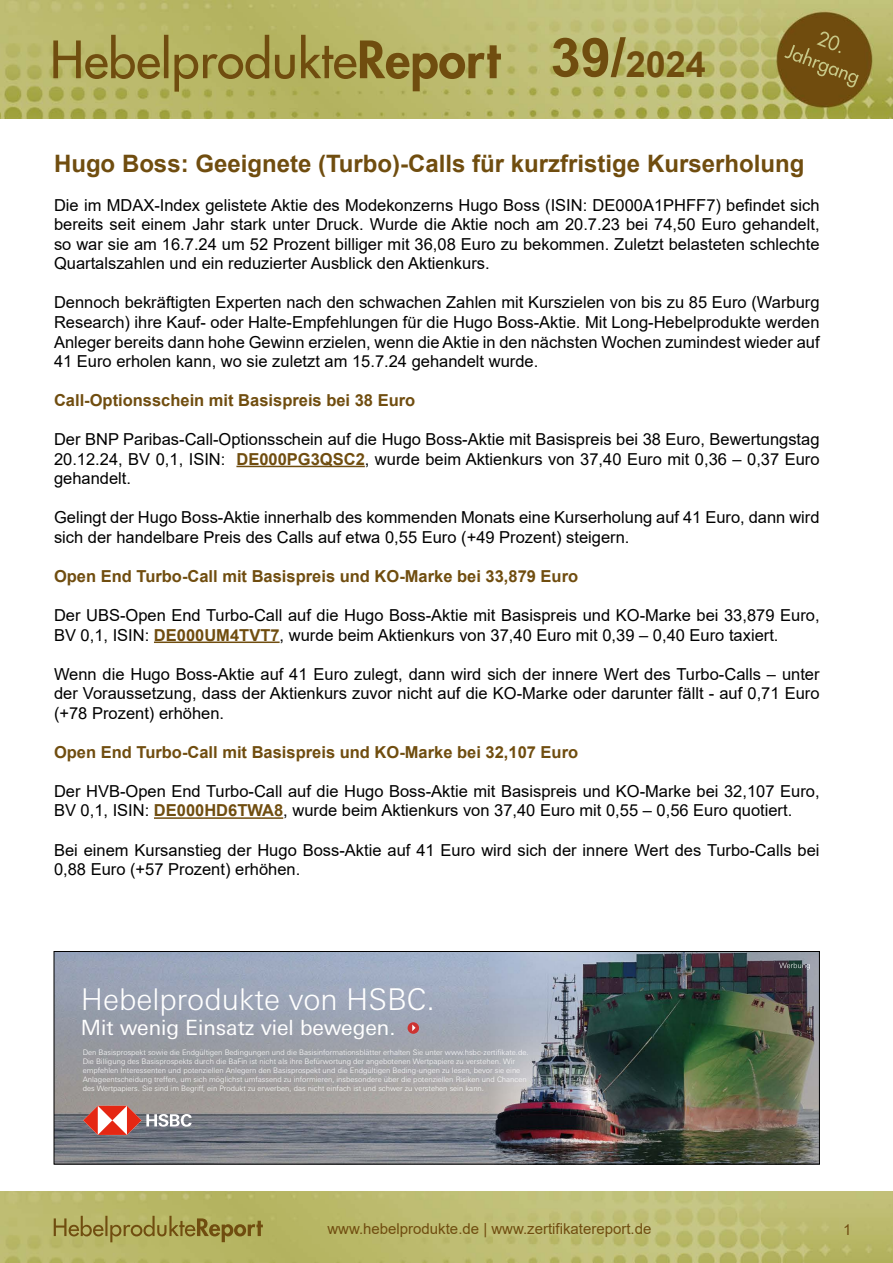
<style>
.page{position:relative;width:893px;height:1263px;background:#fff}
.page>*{position:absolute;margin:0;border:0;box-sizing:border-box;transform-origin:0 0}
.t1{font:700 36px "Arial";color:#704d0f}
.t2{font:300 30px "Univers Nextfor HSBC";color:#fff}
.t3{font:700 24px "Arial";color:#704d0f}
.t4{font:21px "Univers Nextfor HSBC";color:#fff}
.t5{font:16.5px/19.5px "Arial";color:#000;text-align:justify}
.t6{font:700 16.5px "Arial";color:#704d0f}
.t7{font:15px "Arial";color:#704d0f}
.t8{font:300 7.5px/9px "Univers Nextfor HSBC";color:#fff}
.s1{font-size:54px}
.s2{font-weight:700;color:#704d0f}
</style>
<div class="page">
<img style="left:0;top:1192px;width:893px;height:71px">
<img style="left:0;top:0;width:893px;height:119px">
<hr style="left:236px;top:466px;width:129px;height:1px;background:#704d0f">
<hr style="left:154px;top:641px;width:126px;height:2px;background:#704d0f">
<hr style="left:154px;top:817px;width:129px;height:2px;background:#704d0f">
<img style="left:56px;top:953px;width:762px;height:209px">
<svg style="left:779px;top:963px;width:31px;height:6px"></svg>
<svg style="left:83px;top:1106px;width:109px;height:29px"></svg>
<div style="left:408px;top:1022px;width:11px;height:12px;background:#cd3332;border-radius:50%"></div>
<svg style="left:412px;top:1024px;width:4px;height:7px"></svg>
<div style="left:54px;top:951px;width:766px;height:213px;border:1px solid #000"></div>
<h1 class="t1" style="left:551px;top:39px;width:157px"><span class="s1">39/</span>2024</h1>
<h3 class="t3" style="left:54px;top:146px;width:752px">Hugo Boss: Geeignete (Turbo)-Calls für kurzfristige Kurserholung</h3>
<p class="t5" style="left:54px;top:195px;width:767px">Die im MDAX-Index gelistete Aktie des Modekonzerns Hugo Boss (ISIN: DE000A1PHFF7) befindet sich bereits seit einem Jahr stark unter Druck. Wurde die Aktie noch am 20.7.23 bei 74,50 Euro gehandelt, so war sie am 16.7.24 um 52 Prozent billiger mit 36,08 Euro zu bekommen. Zuletzt belasteten schlechte Quartalszahlen und ein reduzierter Ausblick den Aktienkurs.</p>
<p class="t5" style="left:54px;top:293px;width:767px">Dennoch bekräftigten Experten nach den schwachen Zahlen mit Kurszielen von bis zu 85 Euro (Warburg Research) ihre Kauf- oder Halte-Empfehlungen für die Hugo Boss-Aktie. Mit Long-Hebelprodukte werden Anleger bereits dann hohe Gewinn erzielen, wenn die Aktie in den nächsten Wochen zumindest wieder auf 41 Euro erholen kann, wo sie zuletzt am 15.7.24 gehandelt wurde.</p>
<p class="t6" style="left:54px;top:389px;width:363px">Call-Optionsschein mit Basispreis bei 38 Euro</p>
<p class="t5" style="left:54px;top:430px;width:767px">Der BNP Paribas-Call-Optionsschein auf die Hugo Boss-Aktie mit Basispreis bei 38 Euro, Bewertungstag 20.12.24, BV 0,1, ISIN: <span class="s2">DE000PG3QSC2</span>, wurde beim Aktienkurs von 37,40 Euro mit 0,36 – 0,37 Euro gehandelt.</p>
<p class="t5" style="left:54px;top:508px;width:767px">Gelingt der Hugo Boss-Aktie innerhalb des kommenden Monats eine Kurserholung auf 41 Euro, dann wird sich der handelbare Preis des Calls auf etwa 0,55 Euro (+49 Prozent) steigern.</p>
<p class="t6" style="left:54px;top:564px;width:526px">Open End Turbo-Call mit Basispreis und KO-Marke bei 33,879 Euro</p>
<p class="t5" style="left:54px;top:605px;width:767px">Der UBS-Open End Turbo-Call auf die Hugo Boss-Aktie mit Basispreis und KO-Marke bei 33,879 Euro,<br>BV 0,1, ISIN: <span class="s2">DE000UM4TVT7</span>, wurde beim Aktienkurs von 37,40 Euro mit 0,39 – 0,40 Euro taxiert.</p>
<p class="t5" style="left:54px;top:664px;width:767px">Wenn die Hugo Boss-Aktie auf 41 Euro zulegt, dann wird sich der innere Wert des Turbo-Calls – unter der Voraussetzung, dass der Aktienkurs zuvor nicht auf die KO-Marke oder darunter fällt - auf 0,71 Euro (+78 Prozent) erhöhen.</p>
<p class="t6" style="left:54px;top:740px;width:526px">Open End Turbo-Call mit Basispreis und KO-Marke bei 32,107 Euro</p>
<p class="t5" style="left:54px;top:781px;width:767px">Der HVB-Open End Turbo-Call auf die Hugo Boss-Aktie mit Basispreis und KO-Marke bei 32,107 Euro,<br>BV 0,1, ISIN: <span class="s2">DE000HD6TWA8</span>, wurde beim Aktienkurs von 37,40 Euro mit 0,55 – 0,56 Euro quotiert.</p>
<p class="t5" style="left:54px;top:840px;width:767px">Bei einem Kursanstieg der Hugo Boss-Aktie auf 41 Euro wird sich der innere Wert des Turbo-Calls bei<br>0,88 Euro (+57 Prozent) erhöhen.</p>
<h2 class="t2" style="left:81px;top:978px;width:356px">Hebelprodukte von HSBC.</h2>
<p class="t4" style="left:81px;top:1012px;width:316px">Mit wenig Einsatz viel bewegen.</p>
<p class="t8" style="left:83px;top:1047px;width:447px">Den Basisprospekt sowie die Endgültigen Bedingungen und die Basisinformationsblätter erhalten Sie unter www.hsbc-zertifikate.de.<br>Die Billigung des Basisprospekts durch die BaFin ist nicht als ihre Befürwortung der angebotenen Wertpapiere zu verstehen. Wir empfehlen Interessenten und potenziellen Anlegern den Basisprospekt und die Endgültigen Beding-ungen zu lesen, bevor sie eine Anlageentscheidung treffen, um sich möglichst umfassend zu informieren, insbesondere über die potenziellen Risiken und Chancen des Wertpapiers. Sie sind im Begriff, ein Produkt zu erwerben, das nicht einfach ist und schwer zu verstehen sein kann.</p>
<p class="t7" style="left:327px;top:1218px;width:326px">www.hebelprodukte.de | www.zertifikatereport.de</p>
<p class="t7" style="left:843px;top:1219px;width:10px">1</p>
</div>
